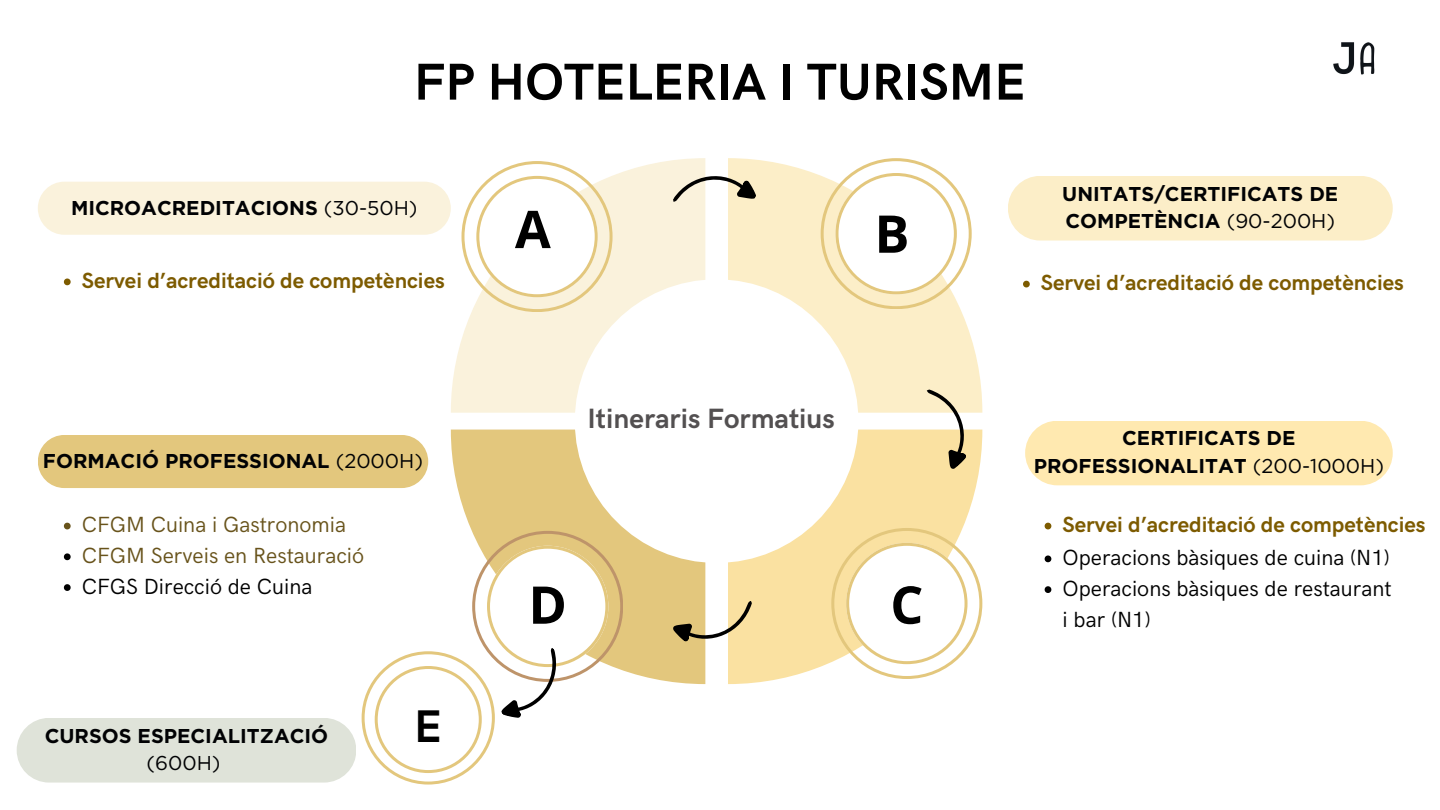
<style>
.page{position:relative;width:1440px;height:810px;background:#fff}
.page>*{position:absolute;margin:0;border:0;box-sizing:border-box;transform-origin:0 0}
.t1{font:700 52px "HK Grotesk";color:#000}
.t2{font:700 52px "Open Sans";color:#000}
.t3{font:700 45.9px "HK Grotesk";color:#000}
.t4{font:700 28px "HK Grotesk";color:#535051}
.t5{font:700 22px "HK Grotesk";color:#7d5b00}
.t6{font:22px/30.8px "HK Grotesk";color:#000}
.t7{font:22px "HK Grotesk";color:#68531b}
.t8{font:700 20px/27.8px "Gotham";color:#010204}
.t9{font:20px "Gotham";color:#010204}
.s1{font-weight:400}
</style>
<div class="page">
<svg style="left:451px;top:160px;width:254px;height:252px;background:#faf3df"></svg>
<svg style="left:728px;top:430px;width:254px;height:254px;background:#fae3a8"></svg>
<svg style="left:728px;top:160px;width:254px;height:252px;background:#fcefce"></svg>
<div style="left:451px;top:430px;width:254px;height:254px;background:#e3c77d"></div>
<div style="left:38px;top:182px;width:413px;height:53px;background:#faf2dc;border-radius:27px"></div>
<div style="left:1008px;top:176px;width:385px;height:65px;background:#fceec8;border-radius:32px"></div>
<div style="left:38px;top:435px;width:390px;height:53px;background:#e3c77d;border-radius:27px"></div>
<div style="left:1025px;top:421px;width:368px;height:64px;background:#ffe9b0;border-radius:32px"></div>
<svg style="left:64px;top:523px;width:7px;height:6px"></svg>
<svg style="left:64px;top:553px;width:7px;height:7px"></svg>
<svg style="left:64px;top:584px;width:7px;height:7px"></svg>
<svg style="left:1045px;top:556px;width:6px;height:6px"></svg>
<svg style="left:1045px;top:586px;width:6px;height:7px"></svg>
<svg style="left:462px;top:161px;width:150px;height:151px"></svg>
<div style="left:575px;top:279px;width:283px;height:284px;background:#fff;border-radius:50%"></div>
<svg style="left:821px;top:158px;width:150px;height:151px"></svg>
<svg style="left:831px;top:528px;width:151px;height:151px"></svg>
<svg style="left:672px;top:158px;width:87px;height:63px"></svg>
<svg style="left:927px;top:389px;width:45px;height:80px"></svg>
<svg style="left:673px;top:601px;width:80px;height:46px"></svg>
<svg style="left:362px;top:531px;width:261px;height:254px"></svg>
<div style="left:17px;top:718px;width:339px;height:65px;background:#dfe3d9;border-radius:32px"></div>
<svg style="left:1023px;top:281px;width:7px;height:6px"></svg>
<svg style="left:64px;top:279px;width:7px;height:6px"></svg>
<svg style="left:1045px;top:523px;width:6px;height:6px"></svg>
<img style="left:1333px;top:42px;width:42px;height:33px">
<p class="t1" style="left:414px;top:53px;width:613px">FP HOTELERIA I TURISME</p>
<p class="t8" style="left:71px;top:194px;width:348px">MICROACREDITACIONS <span class="s1">(30-50H)</span></p>
<p class="t2" style="left:515px;top:193px;width:37px">A</p>
<h2 class="t2" style="left:875px;top:197px;width:36px">B</h2>
<h1 class="t8" style="left:1062px;top:180px;width:278px">UNITATS/CERTIFICATS DE<br>COMPETÈNCIA <span class="s1">(90-200H)</span></h1>
<p class="t5" style="left:82px;top:268px;width:365px">Servei d’acreditació de competències</p>
<p class="t5" style="left:1041px;top:271px;width:365px">Servei d’acreditació de competències</p>
<p class="t8" style="left:43px;top:447px;width:382px">FORMACIÓ PROFESSIONAL <span class="s1">(2000H)</span></p>
<p class="t7" style="left:82px;top:513px;width:266px">CFGM Cuina i Gastronomia</p>
<p class="t7" style="left:82px;top:543px;width:284px">CFGM Serveis en Restauració</p>
<p class="t6" style="left:82px;top:572px;width:232px">CFGS Direcció de Cuina</p>
<p class="t8" style="left:45px;top:722px;width:285px">CURSOS ESPECIALITZACIÓ</p>
<p class="t9" style="left:146px;top:751px;width:76px">(600H)</p>
<h3 class="t3" style="left:414px;top:701px;width:29px">E</h3>
<p class="t4" style="left:588px;top:403px;width:249px">Itineraris Formatius</p>
<p class="t2" style="left:528px;top:568px;width:40px">D</p>
<p class="t2" style="left:890px;top:568px;width:35px">C</p>
<p class="t8" style="left:1034px;top:424px;width:352px;text-align:center">CERTIFICATS DE<br>PROFESSIONALITAT <span class="s1">(200-1000H)</span></p>
<p class="t5" style="left:1063px;top:513px;width:365px">Servei d’acreditació de competències</p>
<h3 class="t6" style="left:1063px;top:543px;width:329px">Operacions bàsiques de cuina (N1)</h3>
<p class="t6" style="left:1063px;top:574px;width:331px">Operacions bàsiques de restaurant i bar (N1)</p>
</div>
